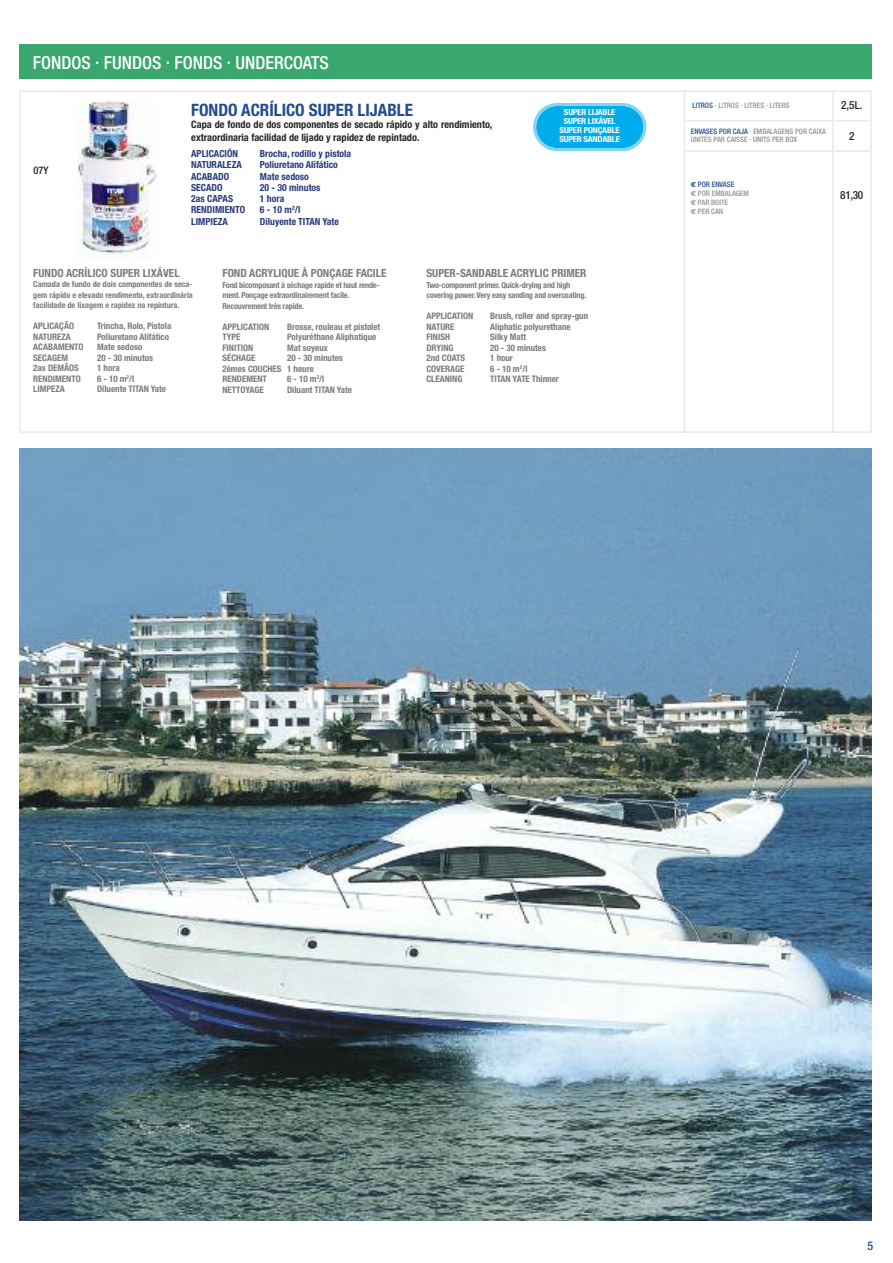
<style>
.page{position:relative;width:893px;height:1263px;background:#fff}
.page>*{position:absolute;margin:0;border:0;box-sizing:border-box;transform-origin:0 0}
.t1{font:500 condensed 18px "Helvetica Neue LT Com";color:#fff}
.t2{font:700 condensed 17.1px "Helvetica Neue";color:#234b8e}
.t3{font:500 condensed 12px "Helvetica Neue LT Com";color:#234b8e}
.t4{font:700 condensed 11.25px "Helvetica Neue";color:#7d7c7d}
.t5{font:500 condensed 11.25px "Helvetica Neue LT Com";color:#272526}
.t6{font:500 condensed 10.5px "Helvetica Neue LT Com";color:#272526}
.t7{font:700 condensed 10.2px/12.3px "Helvetica Neue";color:#272526}
.t8{font:700 condensed 9.75px "Helvetica Neue";color:#283a7c}
.t9{font:700 condensed 9px/10.5px "Helvetica Neue";color:#7d7c7d}
.t10{font:700 condensed 8.25px/10.5px "Helvetica Neue";letter-spacing:-.025em;color:#7d7c7d}
.t11{font:700 condensed 8.25px/9px "Helvetica Neue";letter-spacing:-.025em;color:#fff;text-align:center;scale:1.08 1}
.t12{font:500 condensed 7.5px/9px "Helvetica Neue LT Com";color:#939293}
.s1{color:#234b8e}
.s2{font-family:"Euro Sans";font-weight:700;font-stretch:normal;color:#234b8e}
.s3{font-family:"Euro Sans";font-weight:700;font-stretch:normal}
</style>
<div class="page">
<div style="left:19px;top:90px;width:853px;height:343px;border:2px solid #e9e9e9"></div>
<div style="left:19px;top:44px;width:853px;height:35px;background:#3aa76e"></div>
<svg style="left:533px;top:103px;width:113px;height:48px;background:#2bb9ef"></svg>
<hr style="left:685px;top:120px;width:186px;height:1px;background:#e9e9e9">
<hr style="left:684px;top:150px;width:187px;height:2px;background:#e9e9e9">
<hr style="left:684px;top:90px;width:1px;height:343px;background:#e9e9e9">
<hr style="left:832px;top:90px;width:2px;height:343px;background:#e9e9e9">
<img style="left:77px;top:100px;width:82px;height:157px">
<img style="left:19px;top:448px;width:853px;height:772px">
<h1 class="t1" style="left:33px;top:51px;width:298px">FONDOS . FUNDOS . FONDS . UNDERCOATS</h1>
<p class="t6" style="left:33px;top:164px;width:17px">07Y</p>
<h2 class="t2" style="left:191px;top:96px;width:223px">FONDO ACRÍLICO SUPER LIJABLE</h2>
<p class="t7" style="left:191px;top:118px;width:303px">Capa de fondo de dos componentes de secado rápido y alto rendimiento, extraordinaria facilidad de lijado y rapidez de repintado.</p>
<p class="t8" style="left:191px;top:145px;width:48px">APLICACIÓN</p>
<p class="t8" style="left:260px;top:145px;width:93px">Brocha, rodillo y pistola</p>
<p class="t8" style="left:191px;top:157px;width:52px">NATURALEZA</p>
<p class="t8" style="left:260px;top:157px;width:80px">Poliuretano Alifático</p>
<p class="t8" style="left:191px;top:168px;width:39px">ACABADO</p>
<p class="t8" style="left:260px;top:168px;width:51px">Mate sedoso</p>
<p class="t8" style="left:191px;top:179px;width:33px">SECADO</p>
<p class="t8" style="left:260px;top:179px;width:62px">20 - 30 minutos</p>
<p class="t8" style="left:191px;top:190px;width:43px">2as CAPAS</p>
<p class="t8" style="left:260px;top:190px;width:26px">1 hora</p>
<p class="t8" style="left:191px;top:202px;width:55px">RENDIMIENTO</p>
<p class="t8" style="left:260px;top:202px;width:42px">6 - 10 m<sup>2</sup>/l</p>
<p class="t8" style="left:191px;top:213px;width:38px">LIMPIEZA</p>
<p class="t8" style="left:260px;top:213px;width:81px">Diluyente TITAN Yate</p>
<p class="t11" style="left:559px;top:107px;width:58px">SUPER LIJABLE<br>SUPER LIXÁVEL<br>SUPER PONÇABLE<br>SUPER SANDABLE</p>
<p class="t4" style="left:33px;top:263px;width:148px">FUNDO ACRÍLICO SUPER LIXÁVEL</p>
<p class="t10" style="left:33px;top:278px;width:161px;text-align:justify">Camada de fundo de dois componentes de seca&shy;gem rápido e elevado rendimento, extraordinária facilidade de lixagem e rapidez na repintura.</p>
<p class="t9" style="left:33px;top:320px;width:42px">APLICAÇÃO</p>
<p class="t9" style="left:97px;top:320px;width:76px">Trincha, Rolo, Pistola</p>
<p class="t9" style="left:33px;top:330px;width:39px">NATUREZA</p>
<p class="t9" style="left:97px;top:330px;width:74px">Poliuretano Alifático</p>
<p class="t9" style="left:33px;top:341px;width:52px">ACABAMENTO</p>
<p class="t9" style="left:97px;top:341px;width:47px">Mate sedoso</p>
<p class="t9" style="left:33px;top:351px;width:36px">SECAGEM</p>
<p class="t9" style="left:97px;top:351px;width:58px">20 - 30 minutos</p>
<p class="t9" style="left:33px;top:362px;width:47px">2as DEMÃOS</p>
<p class="t9" style="left:97px;top:362px;width:24px">1 hora</p>
<p class="t9" style="left:33px;top:372px;width:49px">RENDIMENTO</p>
<p class="t9" style="left:97px;top:372px;width:39px">6 - 10 m<sup>2</sup>/l</p>
<p class="t9" style="left:33px;top:383px;width:33px">LIMPEZA</p>
<p class="t9" style="left:97px;top:383px;width:70px">Diluente TITAN Yate</p>
<p class="t4" style="left:222px;top:264px;width:165px">FOND ACRYLIQUE À PONÇAGE FACILE</p>
<p class="t10" style="left:222px;top:279px;width:159px">Fond bicomposant à séchage rapide et haut rende&shy;ment. Ponçage extraordinairement facile.<br>Recouvrement très rapide.</p>
<p class="t9" style="left:222px;top:320px;width:48px">APPLICATION</p>
<p class="t9" style="left:287px;top:320px;width:95px">Brosse, rouleau et pistolet</p>
<p class="t9" style="left:222px;top:331px;width:19px">TYPE</p>
<p class="t9" style="left:287px;top:331px;width:91px">Polyuréthane Aliphatique</p>
<p class="t9" style="left:222px;top:341px;width:32px">FINITION</p>
<p class="t9" style="left:287px;top:341px;width:43px">Mat soyeux</p>
<p class="t9" style="left:222px;top:352px;width:35px">SÉCHAGE</p>
<p class="t9" style="left:222px;top:352px;width:122px;text-indent:65px">20 - 30 minutes<br>2èmes COUCHES 1 heure<br>RENDEMENT</p>
<p class="t9" style="left:287px;top:373px;width:39px">6 - 10 m<sup>2</sup>/l</p>
<p class="t9" style="left:222px;top:383px;width:43px">NETTOYAGE</p>
<p class="t9" style="left:287px;top:383px;width:66px">Diluant TITAN Yate</p>
<p class="t4" style="left:426px;top:264px;width:162px">SUPER-SANDABLE ACRYLIC PRIMER</p>
<p class="t10" style="left:426px;top:279px;width:161px">Two-component primer. Quick-drying and high covering power.Very easy sanding and overcoating.</p>
<p class="t9" style="left:426px;top:310px;width:48px">APPLICATION</p>
<p class="t9" style="left:490px;top:310px;width:100px">Brush, roller and spray-gun</p>
<p class="t9" style="left:426px;top:320px;width:30px">NATURE</p>
<p class="t9" style="left:490px;top:320px;width:82px">Aliphatic polyurethane</p>
<p class="t9" style="left:426px;top:331px;width:25px">FINISH</p>
<p class="t9" style="left:490px;top:331px;width:37px">Silky Matt</p>
<p class="t9" style="left:426px;top:341px;width:29px">DRYING</p>
<p class="t9" style="left:490px;top:341px;width:57px">20 - 30 minutes</p>
<p class="t9" style="left:426px;top:352px;width:40px">2nd COATS</p>
<p class="t9" style="left:490px;top:352px;width:24px">1 hour</p>
<p class="t9" style="left:426px;top:362px;width:40px">COVERAGE</p>
<p class="t9" style="left:490px;top:362px;width:39px">6 - 10 m<sup>2</sup>/l</p>
<p class="t9" style="left:426px;top:373px;width:37px">CLEANING</p>
<p class="t9" style="left:490px;top:373px;width:70px">TITAN YATE Thinner</p>
<p class="t12" style="left:692px;top:101px;width:99px"><span class="s1">LITROS</span> . LITROS . LITRES . LITERS</p>
<p class="t12" style="left:691px;top:127px;width:137px;line-height:8.2px"><span class="s1">ENVASES POR CAJA</span> . EMBALAGENS POR CAIXA<br>UNITÉS PAR CAISSE . UNITS PER BOX</p>
<p class="t12" style="left:691px;top:180px;width:60px"><span class="s2">€</span> <span class="s1">POR ENVASE<br></span><span class="s3">€</span> POR EMBALAGEM <span class="s3">€</span> PAR BOITE<br><span class="s3">€</span> PER CAN</p>
<p class="t5" style="left:841px;top:98px;width:23px">2,5L.</p>
<p class="t5" style="left:849px;top:129px;width:7px">2</p>
<p class="t5" style="left:840px;top:189px;width:24px">81,30</p>
<h3 class="t3" style="left:867px;top:1238px;width:7px">5</h3>
</div>
